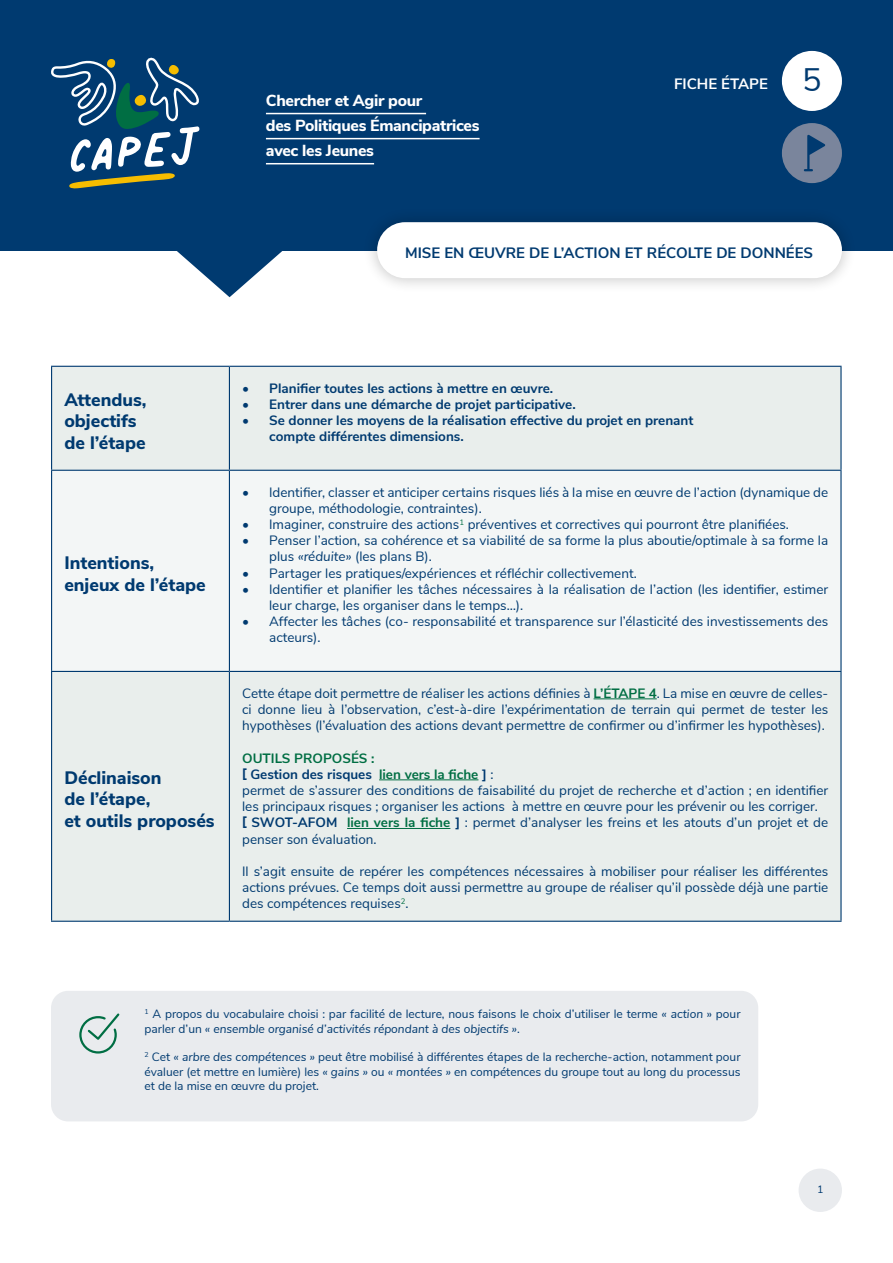
<style>
.page{position:relative;width:893px;height:1263px;background:#fff}
.page>*{position:absolute;margin:0;border:0;box-sizing:border-box;transform-origin:0 0}
.t1{font:32.4px "Nunito Sans";color:#003a70}
.t2{font:800 18px/21.6px "Nunito Sans";color:#003a70}
.t3{font:800 15.9px/25px "Nunito Sans";letter-spacing:-.02em;color:#fff}
.t4{font:700 15px "Nunito Sans";color:#003a70}
.t5{font:700 15px "Nunito Sans";color:#fff}
.t6{font:13.5px/16.2px "Nunito Sans";color:#003a70}
.t7{font:700 13.5px/16.2px "Nunito Sans";color:#003a70}
.t8{font:700 13.5px "Nunito Sans";color:#006e43}
.t9{font:12px/14.4px "Nunito Sans";color:#003a70}
.t10{font:10.65px "Nunito Sans";color:#003a70}
.s1{font-style:italic}
.s2{font-weight:700;color:#006e43}
.s3{font-family:"DIN Pro"}
.s4{color:#006e43}
.s5{font-weight:400}
.s6{font-family:"DIN Pro";font-weight:700}
.s7{font-weight:700}
</style>
<div class="page">
<svg style="left:177px;top:251px;width:106px;height:46px"></svg>
<div style="left:0;top:0;width:893px;height:251px;background:#003a70"></div>
<hr style="left:266px;top:113px;width:160px;height:1px;background:#fff">
<hr style="left:266px;top:138px;width:214px;height:1px;background:#fff">
<hr style="left:266px;top:163px;width:108px;height:1px;background:#fff">
<div style="left:362px;top:207px;width:495px;height:86px;background:#000;opacity:.25"></div>
<div style="left:377px;top:222px;width:465px;height:56px;background:#fff;border-radius:28px"></div>
<div style="left:782px;top:123px;width:60px;height:60px;background:#7a859c;border-radius:50%"></div>
<div style="left:782px;top:51px;width:60px;height:60px;background:#fff;border-radius:50%"></div>
<svg style="left:804px;top:135px;width:21px;height:36px"></svg>
<div style="left:52px;top:367px;width:788px;height:554px;background:#e9eeec"></div>
<div style="left:52px;top:471px;width:788px;height:200px;background:#f3f6f6"></div>
<hr style="left:51px;top:366px;width:178px;height:1px;background:#003a70">
<hr style="left:51px;top:367px;width:1px;height:103px;background:#003a70">
<hr style="left:229px;top:366px;width:613px;height:1px;background:#003a70">
<hr style="left:229px;top:367px;width:1px;height:103px;background:#003a70">
<hr style="left:840px;top:367px;width:2px;height:103px;background:#003a70">
<hr style="left:51px;top:470px;width:178px;height:1px;background:#003a70">
<hr style="left:51px;top:471px;width:1px;height:200px;background:#003a70">
<hr style="left:229px;top:470px;width:613px;height:1px;background:#003a70">
<hr style="left:229px;top:471px;width:1px;height:200px;background:#003a70">
<hr style="left:840px;top:471px;width:2px;height:200px;background:#003a70">
<hr style="left:51px;top:671px;width:178px;height:1px;background:#003a70">
<hr style="left:51px;top:672px;width:1px;height:249px;background:#003a70">
<hr style="left:229px;top:671px;width:613px;height:1px;background:#003a70">
<hr style="left:229px;top:672px;width:1px;height:249px;background:#003a70">
<hr style="left:840px;top:672px;width:2px;height:249px;background:#003a70">
<hr style="left:51px;top:921px;width:178px;height:1px;background:#003a70">
<hr style="left:229px;top:921px;width:613px;height:1px;background:#003a70">
<hr style="left:594px;top:698px;width:63px;height:1px;background:#006e43">
<hr style="left:379px;top:779px;width:99px;height:1px;background:#006e43">
<hr style="left:347px;top:828px;width:103px;height:1px;background:#006e43">
<div style="left:799px;top:1168px;width:43px;height:44px;background:#e9ebee;border-radius:50%"></div>
<svg style="left:51px;top:57px;width:149px;height:132px"></svg>
<div style="left:51px;top:991px;width:707px;height:130px;background:#e9ebee;border-radius:17px"></div>
<svg style="left:79px;top:1013px;width:41px;height:41px"></svg>
<p class="t3" style="left:266px;top:87px;width:215px">Chercher et Agir pour<br>des Politiques Émancipatrices avec les Jeunes</p>
<p class="t5" style="left:674px;top:72px;width:95px">FICHE ÉTAPE</p>
<p class="t1" style="left:802px;top:56px;width:21px">5</p>
<p class="t4" style="left:405px;top:242px;width:409px">MISE EN ŒUVRE DE L’ACTION ET RÉCOLTE DE DONNÉES</p>
<p class="t2" style="left:64px;top:388px;width:84px">Attendus,</p>
<p class="t2" style="left:64px;top:409px;width:74px">objectifs</p>
<p class="t2" style="left:64px;top:431px;width:83px">de l’étape</p>
<p class="t2" style="left:64px;top:551px;width:91px">Intentions,</p>
<p class="t2" style="left:64px;top:573px;width:143px">enjeux de l’étape</p>
<p class="t2" style="left:64px;top:766px;width:99px">Déclinaison</p>
<p class="t2" style="left:64px;top:787px;width:152px">de l’étape,<br>et outils proposés</p>
<p class="t7" style="left:242px;top:379px;width:313px">• Planifier toutes les actions à mettre en œuvre.</p>
<p class="t7" style="left:242px;top:395px;width:335px">• Entrer dans une démarche de projet participative.</p>
<p class="t7" style="left:269px;top:411px;width:426px;text-indent:-27px">• Se donner les moyens de la réalisation effective du projet en prenant compte différentes dimensions.</p>
<p class="t6" style="left:269px;top:483px;width:561px;text-indent:-27px">• Identifier, classer et anticiper certains risques liés à la mise en œuvre de l’action (dynamique de groupe, méthodologie, contraintes).</p>
<p class="t6" style="left:242px;top:515px;width:548px">• Imaginer, construire des actions<sup>1</sup> préventives et correctives qui pourront être planifiées.</p>
<p class="t6" style="left:269px;top:532px;width:561px;text-indent:-27px">• Penser l’action, sa cohérence et sa viabilité de sa forme la plus aboutie/optimale à sa forme la plus <span class="s1">«réduite»</span> (les plans B).</p>
<p class="t6" style="left:242px;top:564px;width:396px">• Partager les pratiques/expériences et réfléchir collectivement.</p>
<p class="t6" style="left:269px;top:580px;width:561px;text-indent:-27px">• Identifier et planifier les tâches nécessaires à la réalisation de l’action (les identifier, estimer leur charge, les organiser dans le temps…).</p>
<p class="t6" style="left:269px;top:613px;width:561px;text-indent:-27px">• Affecter les tâches (co- responsabilité et transparence sur l’élasticité des investissements des acteurs).</p>
<p class="t6" style="left:242px;top:684px;width:588px;text-align:justify">Cette étape doit permettre de réaliser les actions définies à <span class="s2">L’ÉTAPE 4</span>. La mise en œuvre de celles&shy;ci donne lieu à l’observation, c’est-à-dire l’expérimentation de terrain qui permet de tester les hypothèses (l’évaluation des actions devant permettre de confirmer ou d’infirmer les hypothèses).</p>
<p class="t8" style="left:242px;top:748px;width:134px">OUTILS PROPOSÉS :</p>
<p class="t7" style="left:242px;top:765px;width:253px"><span class="s3">[</span> Gestion des risques <span class="s4">lien vers la fiche</span> ] <span class="s5">:</span></p>
<p class="t6" style="left:242px;top:781px;width:588px">permet de s’assurer des conditions de faisabilité du projet de recherche et d’action ; en identifier les principaux risques ; organiser les actions à mettre en œuvre pour les prévenir ou les corriger.</p>
<p class="t6" style="left:242px;top:814px;width:588px"><span class="s6">[</span> <span class="s7">SWOT-AFOM</span> <span class="s2">lien vers la fiche</span> <span class="s7">]</span> : permet d’analyser les freins et les atouts d’un projet et de penser son évaluation.</p>
<p class="t6" style="left:242px;top:862px;width:588px;text-align:justify">Il s’agit ensuite de repérer les compétences nécessaires à mobiliser pour réaliser les différentes actions prévues. Ce temps doit aussi permettre au groupe de réaliser qu’il possède déjà une partie des compétences requises<sup>2</sup>.</p>
<p class="t9" style="left:145px;top:1006px;width:597px"><sup>1</sup> A propos du vocabulaire choisi : par facilité de lecture, nous faisons le choix d’utiliser le terme <span class="s1">« action</span> » pour parler d’un <span class="s1">« ensemble organisé d’activités répondant à des objectifs »</span>.</p>
<p class="t9" style="left:145px;top:1049px;width:597px;text-align:justify"><sup>2</sup> Cet <span class="s1">« arbre des compétences »</span> peut être mobilisé à différentes étapes de la recherche-action, notamment pour évaluer (et mettre en lumière) les <span class="s1">« gains »</span> ou <span class="s1">« montées »</span> en compétences du groupe tout au long du processus et de la mise en œuvre du projet.</p>
<p class="t10" style="left:817px;top:1182px;width:8px">1</p>
</div>
